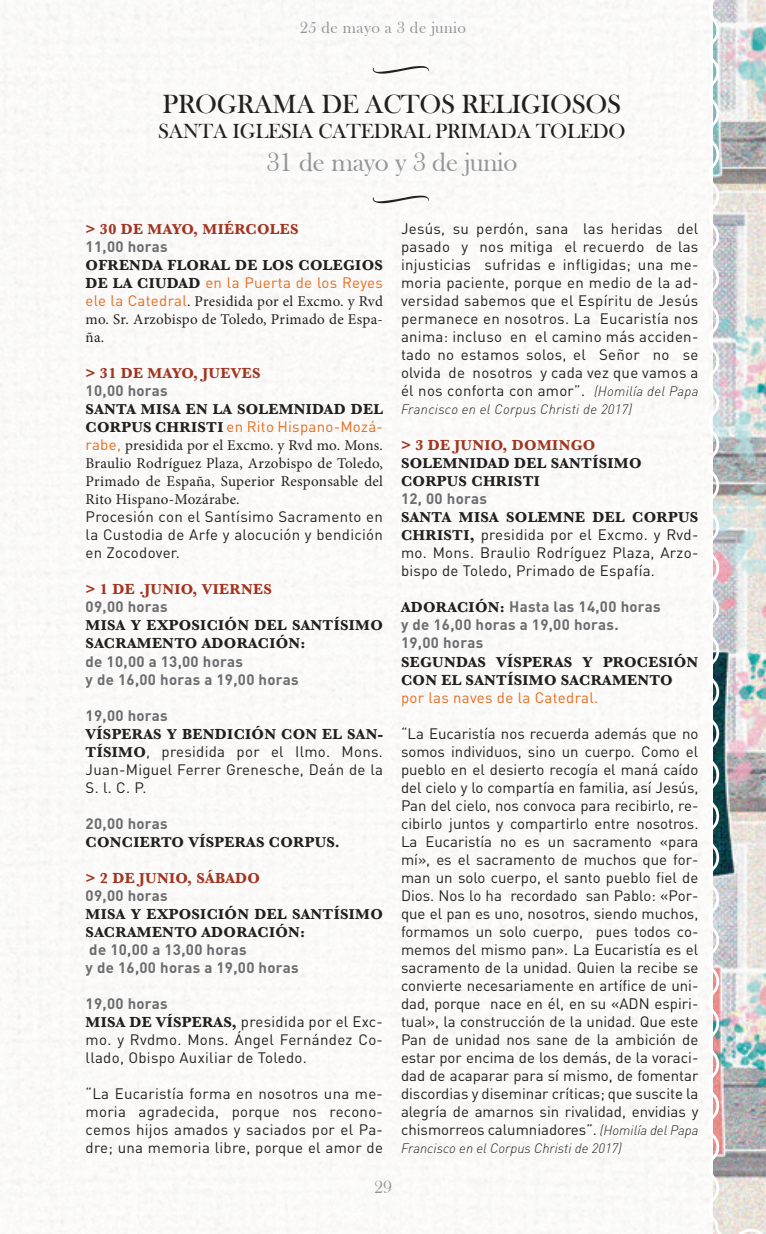
<style>
.page{position:relative;width:766px;height:1234px;background:#fff}
.page>*{position:absolute;margin:0;border:0;box-sizing:border-box;transform-origin:0 0}
.t1{font:27px "Bask Old Face";letter-spacing:-.01em;color:#231f20}
.t2{font:27px "Bask Old Face";letter-spacing:-.01em;color:#939598}
.t3{font:21px "Bask Old Face";letter-spacing:-.01em;color:#231f20}
.t4{font:18px "Bask Old Face";color:#939598}
.t5{font:16.5px "Bask Old Face";letter-spacing:.025em;color:#939598}
.t6{font:15px/18px "DIN";letter-spacing:.02em;color:#231f20;text-align:justify}
.t7{font:700 15px/18px "Baskerville";letter-spacing:.02em;color:#231f20}
.t8{font:700 15px/18px "DIN";letter-spacing:.02em;color:#6c6d70}
.t9{font:15px/18px "Minion Pro";letter-spacing:.015em;color:#231f20;text-align:justify}
.t10{font:700 15px "Baskerville";letter-spacing:.02em;color:#a13521}
.t11{font:15px "DIN";letter-spacing:.02em;color:#e66c1e}
.t12{font:italic 300 13.5px "DIN";letter-spacing:.005em;color:#231f20}
.s1{font-family:"Baskerville";font-weight:700;color:#231f20}
.s2{font-family:"DIN";color:#e66c1e}
.s3{font-family:"Baskerville";font-weight:700}
.s4{font-weight:700;color:#6c6d70}
.s5{font-weight:300;font-style:italic;font-size:13.5px}
.s6{font-family:"Baskerville";color:#231f20}
</style>
<div class="page">
<svg style="left:370px;top:49px;width:61px;height:41px"></svg>
<svg style="left:370px;top:179px;width:61px;height:40px"></svg>
<img style="left:704px;top:0;width:61px;height:1233px">
<p class="t5" style="left:300px;top:18px;width:168px">25 de mayo a 3 de junio</p>
<h1 class="t1" style="left:163px;top:89px;width:460px">PROGRAMA DE ACTOS RELIGIOSOS</h1>
<h2 class="t3" style="left:158px;top:120px;width:469px">SANTA IGLESIA CATEDRAL PRIMADA TOLEDO</h2>
<h1 class="t2" style="left:266px;top:147px;width:252px">31 de mayo y 3 de junio</h1>
<p class="t10" style="left:86px;top:220px;width:214px">&gt; 30 DE MAYO, MIÉRCOLES</p>
<p class="t8" style="left:86px;top:237px;width:84px">11,00 horas</p>
<p class="t7" style="left:86px;top:256px;width:299px">OFRENDA FLORAL DE LOS COLEGIOS</p>
<p class="t11" style="left:86px;top:273px;width:299px"><span class="s1">DE LA CIUDAD</span> en la Puerta de los Reyes</p>
<p class="t9" style="left:86px;top:292px;width:299px"><span class="s2">ele la Catedral</span>. Presidida por el Excmo. y Rvd mo. Sr. Arzobispo de Toledo, Primado de Espa&shy;ña.</p>
<p class="t10" style="left:86px;top:364px;width:176px">&gt; 31 DE MAYO, JUEVES</p>
<p class="t8" style="left:86px;top:381px;width:84px">10,00 horas</p>
<p class="t7" style="left:86px;top:400px;width:299px">SANTA MISA EN LA SOLEMNIDAD DEL</p>
<p class="t11" style="left:86px;top:417px;width:299px"><span class="s1">CORPUS CHRISTI</span> en Rito Hispano-Mozá-</p>
<p class="t9" style="left:86px;top:436px;width:299px"><span class="s2">rabe,</span> presidida por el Excmo. y Rvd mo. Mons.<br>Braulio Rodríguez Plaza, Arzobispo de Toledo, Primado de España, Superior Responsable del Rito Hispano-Mozárabe.</p>
<p class="t6" style="left:86px;top:507px;width:299px">Procesión con el Santísimo Sacramento en la Custodia de Arfe y alocución y bendición en Zocodover.</p>
<p class="t10" style="left:86px;top:580px;width:188px">&gt; 1 DE .JUNIO, VIERNES</p>
<p class="t8" style="left:86px;top:597px;width:84px">09,00 horas</p>
<p class="t7" style="left:86px;top:616px;width:299px">MISA Y EXPOSICIÓN DEL SANTÍSIMO<br>SACRAMENTO ADORACIÓN:</p>
<p class="t8" style="left:86px;top:651px;width:214px">de 10,00 a 13,00 horas<br>y de 16,00 horas a 19,00 horas</p>
<p class="t8" style="left:86px;top:705px;width:84px">19,00 horas</p>
<p class="t7" style="left:86px;top:724px;width:299px">VÍSPERAS Y BENDICIÓN CON EL SAN-</p>
<p class="t6" style="left:86px;top:741px;width:299px"><span class="s3">TÍSIMO</span>, presidida por el Ilmo. Mons.<br>Juan-Miguel Ferrer Grenesche, Deán de la S. l. C. P.</p>
<p class="t8" style="left:86px;top:813px;width:84px">20,00 horas</p>
<p class="t7" style="left:86px;top:832px;width:256px">CONCIERTO VÍSPERAS CORPUS.</p>
<p class="t10" style="left:86px;top:868px;width:176px">&gt; 2 DE JUNIO, SÁBADO</p>
<p class="t8" style="left:86px;top:885px;width:84px">09,00 horas</p>
<p class="t7" style="left:86px;top:904px;width:299px">MISA Y EXPOSICIÓN DEL SANTÍSIMO<br>SACRAMENTO ADORACIÓN:</p>
<p class="t8" style="left:86px;top:939px;width:214px">de 10,00 a 13,00 horas<br>y de 16,00 horas a 19,00 horas</p>
<p class="t6" style="left:86px;top:993px;width:299px;text-align:left"><span class="s4">19,00 horas<br></span><span class="s3">MISA DE VÍSPERAS,</span> presidida por el Exc&shy;mo. y Rvdmo. Mons. Ángel Fernández Co&shy;llado, Obispo Auxiliar de Toledo.</p>
<p class="t6" style="left:86px;top:1083px;width:299px">“La Eucaristía forma en nosotros una me&shy;moria agradecida, porque nos recono&shy;cemos hijos amados y saciados por el Pa&shy;dre; una memoria libre, porque el amor de</p>
<p class="t6" style="left:401px;top:219px;width:299px">Jesús, su perdón, sana las heridas del pasado y nos mitiga el recuerdo de las injusticias sufridas e infligidas; una me&shy;moria paciente, porque en medio de la ad&shy;versidad sabemos que el Espíritu de Jesús permanece en nosotros. La Eucaristía nos anima: incluso en el camino más acciden&shy;tado no estamos solos, el Señor no se olvida de nosotros y cada vez que vamos a él nos conforta con amor”. <span class="s5">(Homilía del Papa</span></p>
<p class="t12" style="left:401px;top:401px;width:232px">Francisco en el Corpus Christi de 2017)</p>
<p class="t10" style="left:401px;top:436px;width:196px">&gt; 3 DE JUNIO, DOMINGO</p>
<p class="t7" style="left:401px;top:454px;width:242px">SOLEMNIDAD DEL SANTÍSIMO<br>CORPUS CHRISTI</p>
<p class="t8" style="left:401px;top:489px;width:87px">12, 00 horas</p>
<p class="t7" style="left:401px;top:508px;width:299px">SANTA MISA SOLEMNE DEL CORPUS</p>
<p class="t6" style="left:401px;top:525px;width:299px"><span class="s3">CHRISTI,</span> presidida por el Excmo. y Rvd&shy;mo. Mons. Braulio Rodríguez Plaza, Arzo&shy;bispo de Toledo, Primado de Espafía.</p>
<p class="t8" style="left:401px;top:597px;width:261px"><span class="s6">ADORACIÓN:</span> Hasta las 14,00 horas y de 16,00 horas a 19,00 horas.<br>19,00 horas</p>
<p class="t7" style="left:401px;top:652px;width:299px">SEGUNDAS VÍSPERAS Y PROCESIÓN<br>CON EL SANTÍSIMO SACRAMENTO</p>
<p class="t11" style="left:401px;top:687px;width:199px">por las naves de la Catedral.</p>
<p class="t6" style="left:401px;top:723px;width:299px">“La Eucaristía nos recuerda además que no somos individuos, sino un cuerpo. Como el pueblo en el desierto recogía el maná caído del cielo y lo compartía en familia, así Jesús, Pan del cielo, nos convoca para recibirlo, re&shy;cibirlo juntos y compartirlo entre nosotros.<br>La Eucaristía no es un sacramento «para mí», es el sacramento de muchos que for&shy;man un solo cuerpo, el santo pueblo fiel de Dios. Nos lo ha recordado san Pablo: «Por&shy;que el pan es uno, nosotros, siendo muchos, formamos un solo cuerpo, pues todos co&shy;memos del mismo pan». La Eucaristía es el sacramento de la unidad. Quien la recibe se convierte necesariamente en artífice de uni&shy;dad, porque nace en él, en su «ADN espiri&shy;tual», la construcción de la unidad. Que este Pan de unidad nos sane de la ambición de estar por encima de los demás, de la voraci&shy;dad de acaparar para sí mismo, de fomentar discordias y diseminar críticas; que suscite la alegría de amarnos sin rivalidad, envidias y chismorreos calumniadores”. <span class="s5">(Homilía del Papa</span></p>
<p class="t12" style="left:401px;top:1139px;width:222px">Francisco en el Corpus Christi de 2017)</p>
<p class="t4" style="left:374px;top:1176px;width:19px">29</p>
</div>
